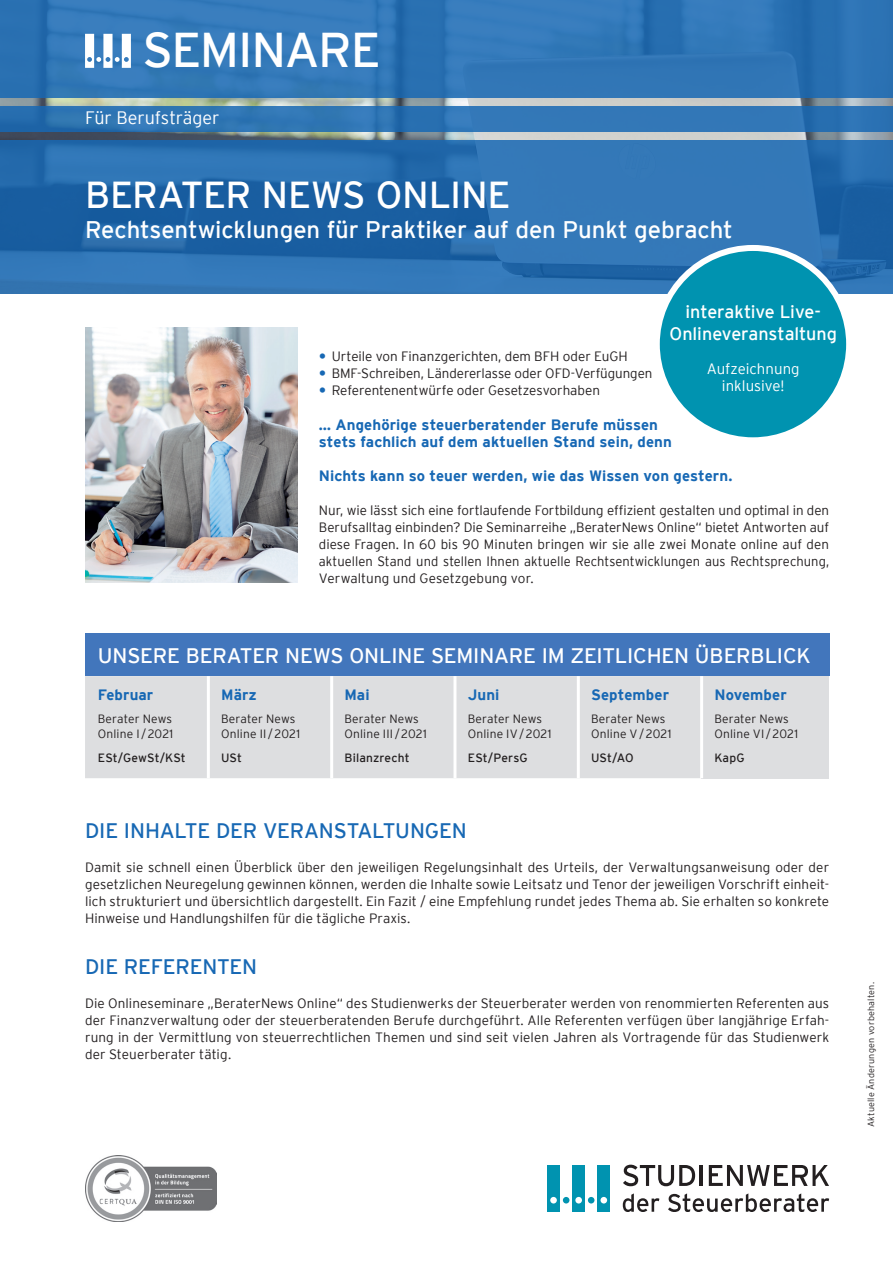
<style>
.page{position:relative;width:893px;height:1263px;background:#fff}
.page>*{position:absolute;margin:0;border:0;box-sizing:border-box;transform-origin:0 0}
.t1{font:48.75px "Interstate Plus";letter-spacing:-.03em;color:#fff}
.Titelseite_Subline{font:37.5px "Interstate Plus";letter-spacing:-.01em;color:#fff}
.Titelseite_Subline-2{font:24px "Interstate Plus";letter-spacing:-.005em;color:#fff}
.Subline_Versalien_NE{font:21px "Interstate Plus";letter-spacing:-.01em;color:#fff}
.Copy_POS_9{font:21px "Interstate Plus";letter-spacing:-.01em;color:#1768b4}
.Störertext_1{font:18px/21.6px "Interstate Plus";letter-spacing:-.005em;color:#fff;text-align:center}
.Rubrik_Beruf{font:300 18px "Interstate Plus";letter-spacing:-.01em;color:#fff}
.Subline_Berufsträger{font:700 15px/17px "Interstate Plus";letter-spacing:.005em;color:#1768b4}
.Copy_POS_9-2{font:700 15px "Interstate Plus";letter-spacing:.005em;color:#1768b4}
.Störertext_1-2{font:300 15px/17.7px "Interstate Plus";color:#fff;text-align:center}
.Copy_POS_9-3{font:300 13.5px/17px "Interstate Plus";letter-spacing:.005em;color:#231f20;text-align:justify}
.Copy_NEG_9{font:300 13.5px/17px "Interstate Plus";color:#231f20;text-align:justify}
.Copy_POS_9-4{font:300 12px/15px "Interstate Plus";letter-spacing:.01em;color:#231f20}
.Copy_POS_9-5{font:12px "Interstate Plus";letter-spacing:.01em;color:#231f20}
.Copy_POS_9-6{font:300 9px "Interstate Plus";letter-spacing:.02em;color:#231f20}
</style>
<div class="page">
<img style="left:0;top:98px;width:893px;height:42px">
<div style="left:0;top:0;width:893px;height:98px;background:#3177b6"></div>
<svg style="left:0;top:140px;width:893px;height:153px;fill:#3076b7"></svg>
<svg style="left:0;top:106px;width:893px;height:26px;fill:#3277b7"></svg>
<svg style="left:85px;top:34px;width:46px;height:34px"></svg>
<svg style="left:563px;top:1197px;width:6px;height:6px"></svg>
<div style="left:572px;top:1165px;width:13px;height:47px;background:#0093b0"></div>
<div style="left:598px;top:1165px;width:12px;height:47px;background:#0093b0"></div>
<div style="left:547px;top:1165px;width:13px;height:47px;background:#0093b0"></div>
<div style="left:600px;top:1197px;width:7px;height:6px;background:#fff;border-radius:50%"></div>
<div style="left:550px;top:1197px;width:7px;height:6px;background:#fff;border-radius:50%"></div>
<div style="left:575px;top:1197px;width:7px;height:6px;background:#fff;border-radius:50%"></div>
<svg style="left:588px;top:1197px;width:6px;height:6px"></svg>
<svg style="left:623px;top:1165px;width:72px;height:21px"></svg>
<hr style="left:699px;top:1165px;width:3px;height:21px;background:#231f20">
<svg style="left:709px;top:1165px;width:120px;height:21px"></svg>
<svg style="left:623px;top:1193px;width:36px;height:19px"></svg>
<svg style="left:668px;top:1193px;width:161px;height:19px"></svg>
<img style="left:85px;top:1155px;width:131px;height:67px">
<img style="left:85px;top:327px;width:213px;height:256px">
<div style="left:85px;top:634px;width:744px;height:42px;background:#4276bc"></div>
<div style="left:85px;top:676px;width:615px;height:102px;background:#dddee0"></div>
<div style="left:702px;top:676px;width:127px;height:102px;background:#dddee0"></div>
<hr style="left:207px;top:676px;width:3px;height:102px;background:#fff">
<hr style="left:330px;top:676px;width:3px;height:102px;background:#fff">
<hr style="left:453px;top:676px;width:3px;height:102px;background:#fff">
<hr style="left:577px;top:676px;width:3px;height:102px;background:#fff">
<hr style="left:700px;top:676px;width:3px;height:102px;background:#fff">
<div style="left:657px;top:248px;width:192px;height:192px;background:#0093b0;border-radius:50%"></div>
<div style="left:654px;top:245px;width:198px;height:198px;border:6px solid #fff;border-radius:50%"></div>
<p class="t1" style="left:142px;top:23px;width:240px">SEMINARE</p>
<p class="Rubrik_Beruf" style="left:85px;top:107px;width:136px">Für Berufsträger</p>
<p class="Titelseite_Subline" style="left:85px;top:174px;width:427px">BERATER NEWS ONLINE</p>
<p class="Titelseite_Subline-2" style="left:85px;top:216px;width:649px">Rechtsentwicklungen für Praktiker auf den Punkt gebracht</p>
<p class="Störertext_1" style="left:669px;top:301px;width:169px">interaktive Live-<br>Onlineveranstaltung</p>
<p class="Störertext_1-2" style="left:707px;top:359px;width:94px">Aufzeichnung inklusive!</p>
<p class="Copy_NEG_9" style="left:332px;top:348px;width:298px">Urteile von Finanzgerichten, dem BFH oder EuGH</p>
<p class="Copy_NEG_9" style="left:332px;top:365px;width:322px">BMF-Schreiben, Ländererlasse oder OFD-Verfügungen</p>
<p class="Copy_NEG_9" style="left:332px;top:382px;width:270px">Referentenentwürfe oder Gesetzesvorhaben</p>
<p class="Subline_Berufsträger" style="left:319px;top:416px;width:354px">… Angehörige steuerberatender Berufe müssen stets fachlich auf dem aktuellen Stand sein, denn</p>
<p class="Subline_Berufsträger" style="left:319px;top:467px;width:415px">Nichts kann so teuer werden, wie das Wissen von gestern.</p>
<p class="Copy_NEG_9" style="left:319px;top:501px;width:512px">Nur, wie lässt sich eine fortlaufende Fortbildung effizient gestalten und optimal in den Berufsalltag einbinden? Die Seminarreihe „BeraterNews Online“ bietet Antworten auf diese Fragen. In 60 bis 90 Minuten bringen wir sie alle zwei Monate online auf den aktuellen Stand und stellen Ihnen aktuelle Rechtsentwicklungen aus Rechtsprechung, Verwaltung und Gesetzgebung vor.</p>
<p class="Subline_Versalien_NE" style="left:98px;top:643px;width:714px">UNSERE BERATER NEWS ONLINE SEMINARE IM ZEITLICHEN ÜBERBLICK</p>
<p class="Copy_POS_9-2" style="left:98px;top:686px;width:57px">Februar</p>
<p class="Copy_POS_9-4" style="left:98px;top:711px;width:77px">Berater News<br>Online I /2021</p>
<p class="Copy_POS_9-5" style="left:98px;top:751px;width:90px">ESt/GewSt/KSt</p>
<p class="Copy_POS_9-2" style="left:221px;top:686px;width:37px">März</p>
<p class="Copy_POS_9-4" style="left:221px;top:711px;width:81px">Berater News<br>Online II/2021</p>
<p class="Copy_POS_9-5" style="left:221px;top:751px;width:22px">USt</p>
<p class="Copy_POS_9-2" style="left:591px;top:686px;width:80px">September</p>
<p class="Copy_POS_9-4" style="left:591px;top:711px;width:82px">Berater News<br>Online V/2021</p>
<p class="Copy_POS_9-5" style="left:591px;top:751px;width:44px">USt/AO</p>
<p class="Copy_POS_9-2" style="left:714px;top:686px;width:74px">November</p>
<p class="Copy_POS_9-4" style="left:714px;top:711px;width:85px">Berater News<br>Online VI /2021</p>
<p class="Copy_POS_9-5" style="left:714px;top:751px;width:32px">KapG</p>
<p class="Copy_POS_9-2" style="left:344px;top:686px;width:27px">Mai</p>
<p class="Copy_POS_9-4" style="left:344px;top:711px;width:84px">Berater News<br>Online III/2021</p>
<p class="Copy_POS_9-5" style="left:344px;top:751px;width:67px">Bilanzrecht</p>
<p class="Copy_POS_9-2" style="left:468px;top:686px;width:33px">Juni</p>
<p class="Copy_POS_9-4" style="left:468px;top:711px;width:85px">Berater News<br>Online IV/2021</p>
<p class="Copy_POS_9-5" style="left:468px;top:751px;width:61px">ESt/PersG</p>
<p class="Copy_POS_9" style="left:85px;top:818px;width:383px">DIE INHALTE DER VERANSTALTUNGEN</p>
<p class="Copy_POS_9-3" style="left:85px;top:858px;width:746px">Damit sie schnell einen Überblick über den jeweiligen Regelungsinhalt des Urteils, der Verwaltungsanweisung oder der gesetzlichen Neuregelung gewinnen können, werden die Inhalte sowie Leitsatz und Tenor der jeweiligen Vorschrift einheit&shy;lich strukturiert und übersichtlich dargestellt. Ein Fazit / eine Empfehlung rundet jedes Thema ab. Sie erhalten so konkrete Hinweise und Handlungshilfen für die tägliche Praxis.</p>
<p class="Copy_POS_9" style="left:85px;top:955px;width:174px">DIE REFERENTEN</p>
<p class="Copy_POS_9-3" style="left:85px;top:994px;width:746px">Die Onlineseminare „BeraterNews Online“ des Studienwerks der Steuerberater werden von renommierten Referenten aus der Finanzverwaltung oder der steuerberatenden Berufe durchgeführt. Alle Referenten verfügen über langjährige Erfah&shy;rung in der Vermittlung von steuerrechtlichen Themen und sind seit vielen Jahren als Vortragende für das Studienwerk der Steuerberater tätig.</p>
<p class="Copy_POS_9-6" style="left:866px;top:1127px;width:146px;rotate:-90deg">Aktuelle Änderungen vorbehalten.</p>
</div>
